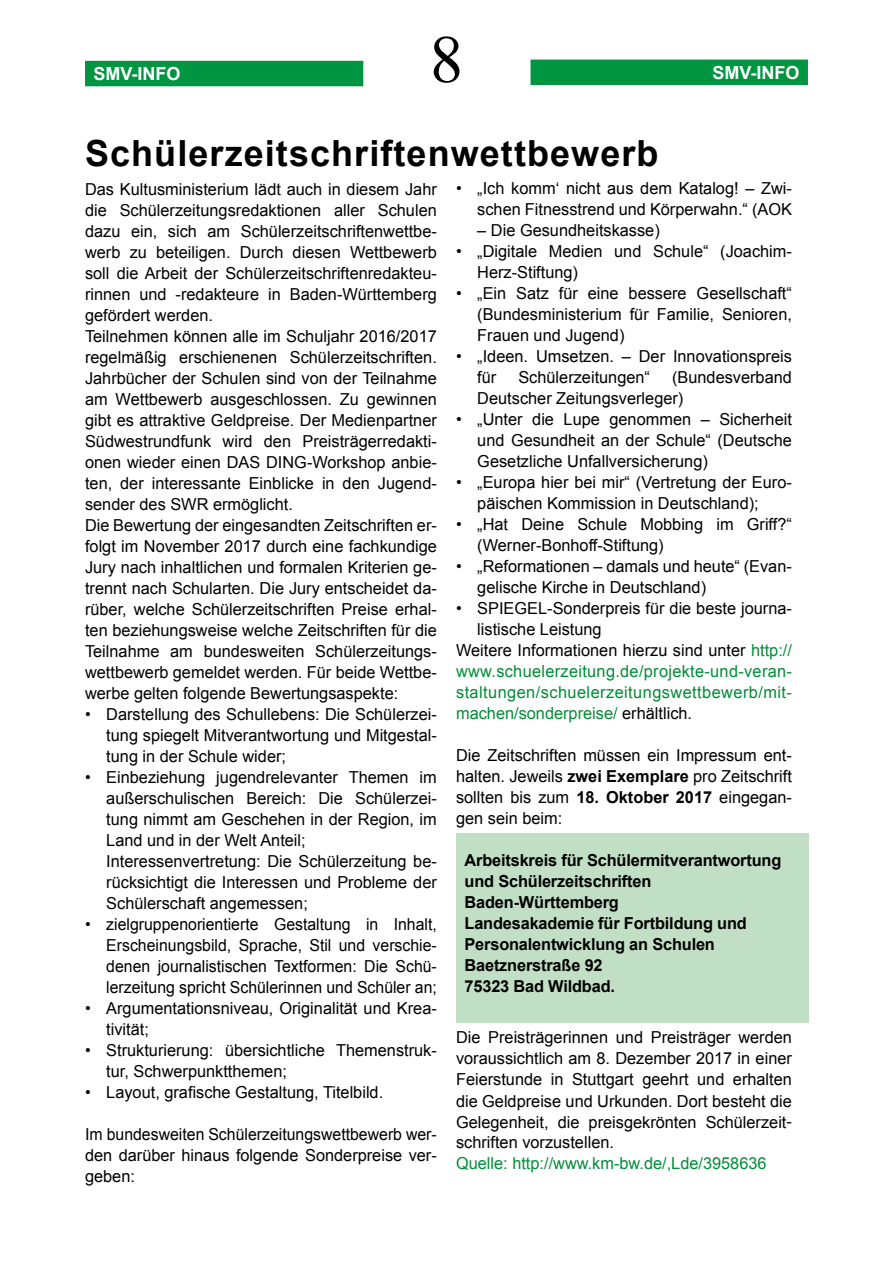
<style>
.page{position:relative;width:893px;height:1263px;background:#fff}
.page>*{position:absolute;margin:0;border:0;box-sizing:border-box;transform-origin:0 0}
.t1{font:67.5px "Times New Roman";color:#000}
.t2{font:700 36px "Arial";letter-spacing:.03em;color:#000}
.t3{font:700 18px "Arial";color:#fff}
.t4{font:16.5px/21px "Arial";color:#000}
.t5{font:700 16.5px/21px "Arial";letter-spacing:-.01em;color:#000}
.t6{font:16.5px "Arial";letter-spacing:.02em;color:#008d36}
.t7{font:16.5px "Arial";color:#008d36}
.s1{color:#008d36}
.s2{color:#000}
.s3{font-weight:700}
</style>
<div class="page">
<div style="left:85px;top:61px;width:278px;height:25px;background:#009641"></div>
<div style="left:530px;top:60px;width:278px;height:25px;background:#009641"></div>
<div style="left:455px;top:833px;width:353px;height:189px;background:#c1dfc4"></div>
<p class="t3" style="left:94px;top:61px;width:89px">SMV-INFO</p>
<h1 class="t1" style="left:430px;top:14px;width:35px">8</h1>
<p class="t3" style="left:712px;top:61px;width:89px">SMV-INFO</p>
<h2 class="t2" style="left:85px;top:130px;width:575px">Schülerzeitschriftenwettbewerb</h2>
<p class="t4" style="left:456px;top:178px;width:337px;text-align:right">• „Ich komm‘ nicht aus dem Katalog! – Zwi&shy;schen Fitnesstrend und Körperwahn.“ (AOK</p>
<p class="t4" style="left:477px;top:220px;width:184px">– Die Gesundheitskasse)</p>
<p class="t4" style="left:477px;top:241px;width:316px;text-indent:-21px">• „Digitale Medien und Schule“ (Joachim-<br>Herz-Stiftung)</p>
<p class="t4" style="left:477px;top:283px;width:316px;text-align:justify;text-indent:-21px">• „Ein Satz für eine bessere Gesellschaft“ (Bundesministerium für Familie, Senioren, Frauen und Jugend)</p>
<p class="t4" style="left:477px;top:346px;width:316px;text-indent:-21px">• „Ideen. Umsetzen. – Der Innovationspreis für</p>
<p class="t4" style="left:85px;top:178px;width:353px">Das Kultusministerium lädt auch in diesem Jahr die Schülerzeitungsredaktionen aller Schulen dazu ein, sich am Schülerzeitschriftenwettbe&shy;werb zu beteiligen. Durch diesen Wettbewerb soll die Arbeit der Schülerzeitschriftenredakteu&shy;rinnen und -redakteure in Baden-Württemberg gefördert werden.<br>Teilnehmen können alle im Schuljahr 2016/2017 regelmäßig erschienenen Schülerzeitschriften.<br>Jahrbücher der Schulen sind von der Teilnahme am Wettbewerb ausgeschlossen. Zu gewinnen gibt es attraktive Geldpreise. Der Medienpartner Südwestrundfunk wird den Preisträgerredakti&shy;onen wieder einen DAS DING-Workshop anbie&shy;ten, der interessante Einblicke in den Jugend&shy;sender des SWR ermöglicht.<br>Die Bewertung der eingesandten Zeitschriften er&shy;folgt im November 2017 durch eine fachkundige Jury nach inhaltlichen und formalen Kriterien ge&shy;trennt nach Schularten. Die Jury entscheidet da&shy;rüber, welche Schülerzeitschriften Preise erhal&shy;ten beziehungsweise welche Zeitschriften für die Teilnahme am bundesweiten Schülerzeitungs&shy;wettbewerb gemeldet werden. Für beide Wettbe&shy;werbe gelten folgende Bewertungsaspekte:</p>
<p class="t4" style="left:106px;top:703px;width:332px;text-align:justify;text-indent:-21px">• Darstellung des Schullebens: Die Schülerzei&shy;tung spiegelt Mitverantwortung und Mitgestal&shy;tung in der Schule wider;</p>
<p class="t4" style="left:106px;top:766px;width:332px;text-indent:-21px">• Einbeziehung jugendrelevanter Themen im außerschulischen Bereich: Die Schülerzei&shy;tung nimmt am Geschehen in der Region, im Land und in der Welt Anteil; Interessenvertretung: Die Schülerzeitung be&shy;rücksichtigt die Interessen und Probleme der Schülerschaft angemessen;</p>
<p class="t4" style="left:106px;top:913px;width:332px;text-align:justify;text-indent:-21px">• zielgruppenorientierte Gestaltung in Inhalt, Erscheinungsbild, Sprache, Stil und verschie&shy;denen journalistischen Textformen: Die Schü&shy;lerzeitung spricht Schülerinnen und Schüler an;</p>
<p class="t4" style="left:106px;top:997px;width:332px;text-indent:-21px">• Argumentationsniveau, Originalität und Krea&shy;tivität;</p>
<p class="t4" style="left:106px;top:1039px;width:332px;text-indent:-21px">• Strukturierung: übersichtliche Themenstruk&shy;tur, Schwerpunktthemen;</p>
<p class="t4" style="left:85px;top:1081px;width:300px">• Layout, grafische Gestaltung, Titelbild.</p>
<p class="t4" style="left:85px;top:1123px;width:353px;text-align:justify">Im bundesweiten Schülerzeitungswettbewerb wer&shy;den darüber hinaus folgende Sonderpreise ver&shy;geben:</p>
<p class="t4" style="left:477px;top:367px;width:316px;text-indent:195px">(Bundesverband<br>Deutscher Zeitungsverleger)</p>
<p class="t4" style="left:477px;top:409px;width:316px;text-align:justify;text-indent:-21px">• „Unter die Lupe genommen – Sicherheit und Gesundheit an der Schule“ (Deutsche Gesetzliche Unfallversicherung)</p>
<p class="t4" style="left:477px;top:472px;width:316px;text-indent:-21px">• „Europa hier bei mir“ (Vertretung der Euro&shy;päischen Kommission in Deutschland);</p>
<p class="t4" style="left:477px;top:514px;width:316px;text-indent:-21px">• „Hat Deine Schule Mobbing im Griff?“ (Werner-Bonhoff-Stiftung)</p>
<p class="t4" style="left:477px;top:556px;width:316px;text-indent:-21px">• „Reformationen – damals und heute“ (Evan&shy;gelische Kirche in Deutschland)</p>
<p class="t4" style="left:456px;top:598px;width:337px">• SPIEGEL-Sonderpreis für die beste journa-</p>
<p class="t4" style="left:477px;top:619px;width:126px">listische Leistung</p>
<p class="t4" style="left:456px;top:640px;width:337px">Weitere Informationen hierzu sind unter <span class="s1">http://</span></p>
<p class="t6" style="left:456px;top:661px;width:337px">www.schuelerzeitung.de/projekte-und-veran-</p>
<p class="t6" style="left:456px;top:682px;width:337px">staltungen/schuelerzeitungswettbewerb/mit-</p>
<p class="t7" style="left:456px;top:703px;width:238px">machen/sonderpreise/ <span class="s2">erhältlich.</span></p>
<p class="t4" style="left:456px;top:745px;width:337px;text-align:justify">Die Zeitschriften müssen ein Impressum ent&shy;halten. Jeweils <span class="s3">zwei Exemplare</span> pro Zeitschrift sollten bis zum <span class="s3">18. Oktober 2017</span> eingegan&shy;gen sein beim:</p>
<p class="t5" style="left:465px;top:851px;width:318px">Arbeitskreis für Schülermitverantwortung und Schülerzeitschriften<br>Baden-Württemberg<br>Landesakademie für Fortbildung und<br>Personalentwicklung an Schulen<br>Baetznerstraße 92<br>75323 Bad Wildbad.</p>
<p class="t4" style="left:456px;top:1027px;width:337px;text-align:justify">Die Preisträgerinnen und Preisträger werden voraussichtlich am 8. Dezember 2017 in einer Feierstunde in Stuttgart geehrt und erhalten die Geldpreise und Urkunden. Dort besteht die Gelegenheit, die preisgekrönten Schülerzeit&shy;schriften vorzustellen.</p>
<p class="t7" style="left:456px;top:1153px;width:312px">Quelle: http://www.km-bw.de/,Lde/3958636</p>
<p class="t4" style="left:518px;top:367px;width:133px">Schülerzeitungen“</p>
</div>
